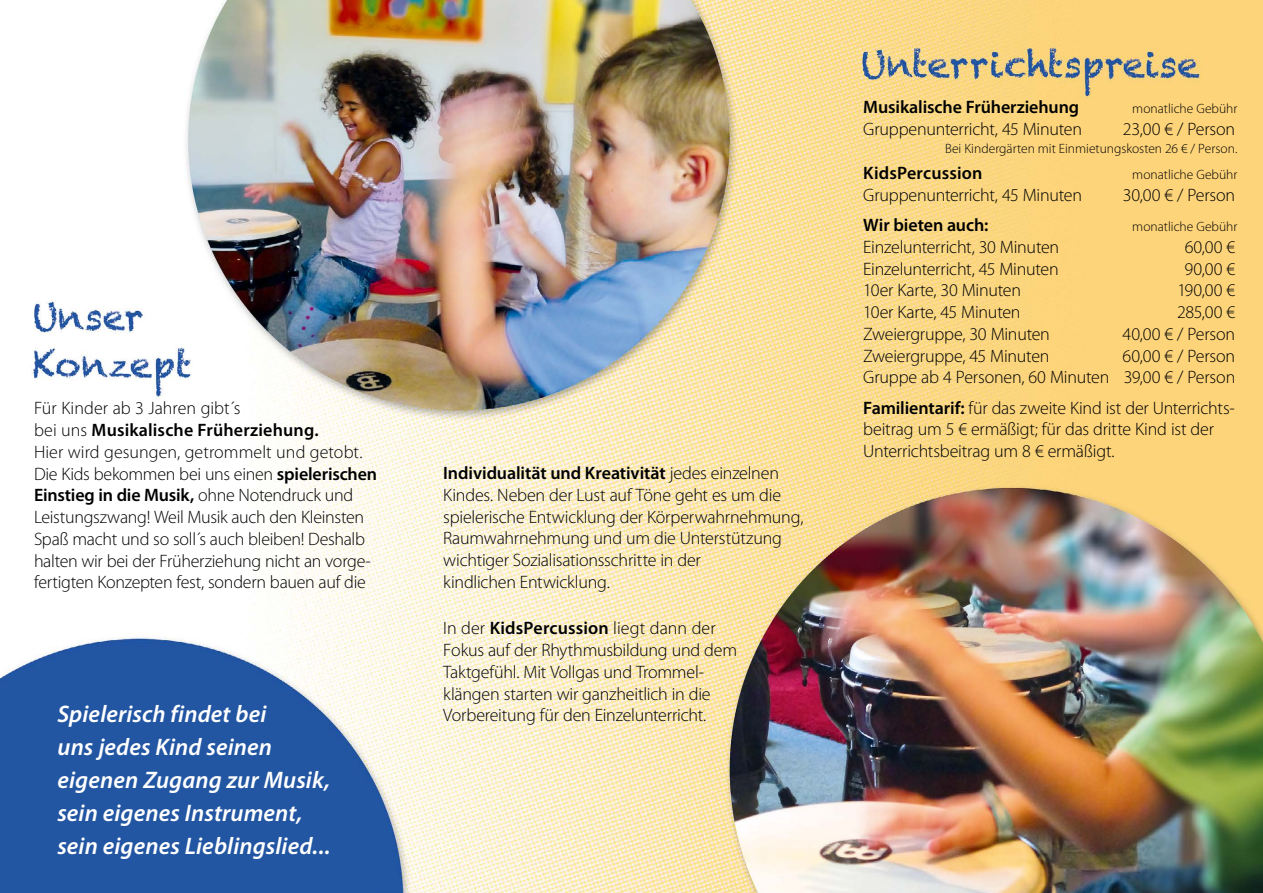
<style>
.page{position:relative;width:1263px;height:893px;background:#fff}
.page>*{position:absolute;margin:0;border:0;box-sizing:border-box;transform-origin:0 0}
.t1{font:italic 600 24px/33px "Myriad Pro";letter-spacing:.005em;color:#fff}
.t2{font:300 18px/21.8px "Myriad Pro";letter-spacing:-.015em;color:#000}
.t3{font:600 18px "Myriad Pro";letter-spacing:-.005em;color:#000}
.t4{font:300 13.5px "Myriad Pro";color:#000}
.s1{font-weight:600}
</style>
<div class="page">
<img style="left:0;top:0;width:1263px;height:893px">
<p class="t2" style="left:34px;top:398px;width:345px">Für Kinder ab 3 Jahren gibt´s<br>bei uns <span class="s1">Musikalische Früherziehung.<br></span>Hier wird gesungen, getrommelt und getobt.<br>Die Kids bekommen bei uns einen <span class="s1">spielerischen Einstieg in die Musik,</span> ohne Notendruck und Leistungszwang! Weil Musik auch den Kleinsten Spaß macht und so soll´s auch bleiben! Deshalb halten wir bei der Früherziehung nicht an vorge&shy;fertigten Konzepten fest, sondern bauen auf die</p>
<h1 class="t1" style="left:57px;top:697px;width:275px">Spielerisch findet bei<br>uns jedes Kind seinen eigenen Zugang zur Musik, sein eigenes Instrument, sein eigenes Lieblingslied...</h1>
<p class="t2" style="left:443px;top:462px;width:362px"><span class="s1">Individualität und Kreativität</span> jedes einzelnen Kindes. Neben der Lust auf Töne geht es um die spielerische Entwicklung der Körperwahrnehmung, Raumwahrnehmung und um die Unterstützung wichtiger Sozialisationsschritte in der<br>kindlichen Entwicklung.</p>
<p class="t2" style="left:443px;top:618px;width:295px">In der <span class="s1">KidsPercussion</span> liegt dann der Fokus auf der Rhythmusbildung und dem Taktgefühl. Mit Vollgas und Trommel&shy;klängen starten wir ganzheitlich in die Vorbereitung für den Einzelunterricht.</p>
<p class="t3" style="left:863px;top:97px;width:218px">Musikalische Früherziehung</p>
<p class="t4" style="left:1132px;top:102px;width:107px">monatliche Gebühr</p>
<p class="t2" style="left:863px;top:119px;width:220px">Gruppenunterricht, 45 Minuten</p>
<p class="t2" style="left:1123px;top:119px;width:114px">23,00 € / Person</p>
<p class="t4" style="left:945px;top:141px;width:294px">Bei Kindergärten mit Einmietungskosten 26 € / Person.</p>
<p class="t3" style="left:863px;top:163px;width:121px">KidsPercussion</p>
<p class="t4" style="left:1132px;top:167px;width:107px">monatliche Gebühr</p>
<p class="t2" style="left:863px;top:184px;width:220px">Gruppenunterricht, 45 Minuten</p>
<p class="t2" style="left:1123px;top:184px;width:114px">30,00 € / Person</p>
<p class="t3" style="left:863px;top:215px;width:127px">Wir bieten auch:</p>
<p class="t4" style="left:1132px;top:219px;width:107px">monatliche Gebühr</p>
<p class="t2" style="left:863px;top:236px;width:197px">Einzelunterricht, 30 Minuten</p>
<p class="t2" style="left:1185px;top:236px;width:52px">60,00 €</p>
<p class="t2" style="left:863px;top:258px;width:197px">Einzelunterricht, 45 Minuten</p>
<p class="t2" style="left:1184px;top:258px;width:52px">90,00 €</p>
<p class="t2" style="left:863px;top:280px;width:159px">10er Karte, 30 Minuten</p>
<p class="t2" style="left:1177px;top:280px;width:59px">190,00 €</p>
<p class="t2" style="left:863px;top:302px;width:159px">10er Karte, 45 Minuten</p>
<p class="t2" style="left:1177px;top:302px;width:60px">285,00 €</p>
<p class="t2" style="left:863px;top:323px;width:188px">Zweiergruppe, 30 Minuten</p>
<p class="t2" style="left:1122px;top:323px;width:114px">40,00 € / Person</p>
<p class="t2" style="left:863px;top:345px;width:188px">Zweiergruppe, 45 Minuten</p>
<p class="t2" style="left:863px;top:345px;width:374px;text-align:right">60,00 € / Person<br>Gruppe ab 4 Personen, 60 Minuten 39,00 € / Person</p>
<p class="t2" style="left:863px;top:397px;width:373px"><span class="s1">Familientarif:</span> für das zweite Kind ist der Unterrichts&shy;beitrag um 5 € ermäßigt; für das dritte Kind ist der<br>Unterrichtsbeitrag um 8 € ermäßigt.</p>
</div>
